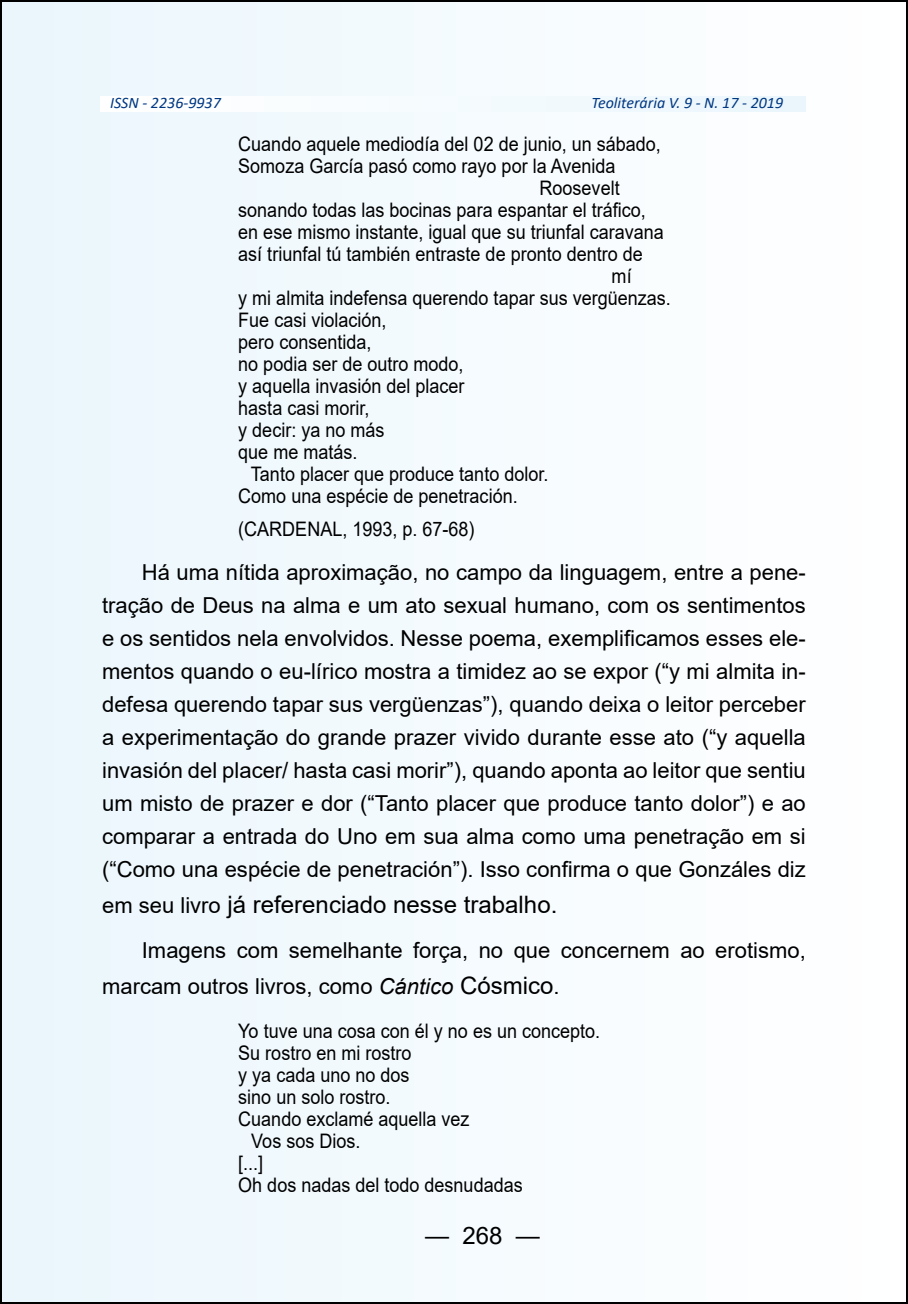
<style>
.page{position:relative;width:908px;height:1304px;background:#fff}
.page>*{position:absolute;margin:0;border:0;box-sizing:border-box;transform-origin:0 0}
.t1{font:24px "Arial";color:#000}
.t2{font:22px/33px "Arial";color:#000;text-align:justify}
.t3{font:20px "Arial";color:#000;scale:.9 1}
.t4{font:italic 16px "Calibri";color:#003882}
.s1{font-size:22px}
.s2{font-style:italic}
.s3{font-size:24px}
</style>
<div class="page">
<div style="left:1px;top:1px;width:905px;height:1302px;background:#f4fbfe"></div>
<p class="t4" style="left:110px;top:92px;width:112px">ISSN - 2236-9937</p>
<p class="t4" style="left:591px;top:92px;width:193px">Teoliterária V. 9 - N. 17 - 2019</p>
<p class="t3" style="left:238px;top:130px;width:471px">Cuando aquele mediodía del 02 de junio, un sábado,</p>
<p class="t3" style="left:238px;top:152px;width:420px">Somoza García pasó como rayo por la Avenida</p>
<p class="t3" style="left:539px;top:174px;width:90px">Roosevelt</p>
<p class="t3" style="left:238px;top:196px;width:454px">sonando todas las bocinas para espantar el tráfico,</p>
<p class="t3" style="left:238px;top:218px;width:474px">en ese mismo instante, igual que su triunfal caravana</p>
<p class="t3" style="left:238px;top:240px;width:451px">así triunfal tú también entraste de pronto dentro de</p>
<p class="t3" style="left:611px;top:262px;width:24px">mí</p>
<p class="t3" style="left:238px;top:284px;width:482px">y mi almita indefensa querendo tapar sus vergüenzas.</p>
<p class="t3" style="left:238px;top:306px;width:166px">Fue casi violación,</p>
<p class="t3" style="left:238px;top:328px;width:149px">pero consentida,</p>
<p class="t3" style="left:238px;top:350px;width:252px">no podia ser de outro modo,</p>
<p class="t3" style="left:238px;top:372px;width:253px">y aquella invasión del placer</p>
<p class="t3" style="left:238px;top:394px;width:147px">hasta casi morir,</p>
<p class="t3" style="left:238px;top:416px;width:164px">y decir: ya no más</p>
<p class="t3" style="left:238px;top:438px;width:134px">que me matás.</p>
<p class="t3" style="left:251px;top:460px;width:332px">Tanto placer que produce tanto dolor.</p>
<p class="t3" style="left:238px;top:482px;width:312px">Como una espécie de penetración.</p>
<p class="t3" style="left:238px;top:515px;width:264px">(CARDENAL, 1993, p. 67-68)</p>
<p class="t2" style="left:102px;top:556px;width:704px;text-indent:40px">Há uma nítida aproximação, no campo da linguagem, entre a pene&shy;tração de Deus na alma e um ato sexual humano, com os sentimentos e os sentidos nela envolvidos. Nesse poema, exemplificamos esses ele&shy;mentos quando o eu-lírico mostra a timidez ao se expor (“y mi almita in&shy;defesa querendo tapar sus vergüenzas”), quando deixa o leitor perceber a experimentação do grande prazer vivido durante esse ato (“y aquella invasión del placer/ hasta casi morir”), quando aponta ao leitor que sentiu um misto de prazer e dor (“Tanto placer que produce tanto dolor”) e ao comparar a entrada do Uno em sua alma como uma penetração em si (“Como una espécie de penetración”). Isso confirma o que Gonzáles diz</p>
<p class="t1" style="left:102px;top:888px;width:456px"><span class="s1">em seu livro</span> já referenciado nesse trabalho.</p>
<p class="t2" style="left:102px;top:932px;width:705px;line-height:36px;text-indent:40px">Imagens com semelhante força, no que concernem ao erotismo, marcam outros livros, como <span class="s2">Cántico</span> <span class="s3">Cósmico</span>.</p>
<p class="t3" style="left:238px;top:1018px;width:403px">Yo tuve una cosa con él y no es un concepto.</p>
<p class="t3" style="left:238px;top:1040px;width:194px">Su rostro en mi rostro</p>
<p class="t3" style="left:238px;top:1062px;width:192px">y ya cada uno no dos</p>
<p class="t3" style="left:238px;top:1084px;width:170px">sino un solo rostro.</p>
<p class="t3" style="left:238px;top:1106px;width:258px">Cuando exclamé aquella vez</p>
<p class="t3" style="left:251px;top:1128px;width:123px">Vos sos Dios.</p>
<p class="t3" style="left:238px;top:1150px;width:29px">[...]</p>
<p class="t3" style="left:238px;top:1172px;width:317px">Oh dos nadas del todo desnudadas</p>
<p class="t1" style="left:425px;top:1218px;width:116px">— 268 —</p>
</div>
